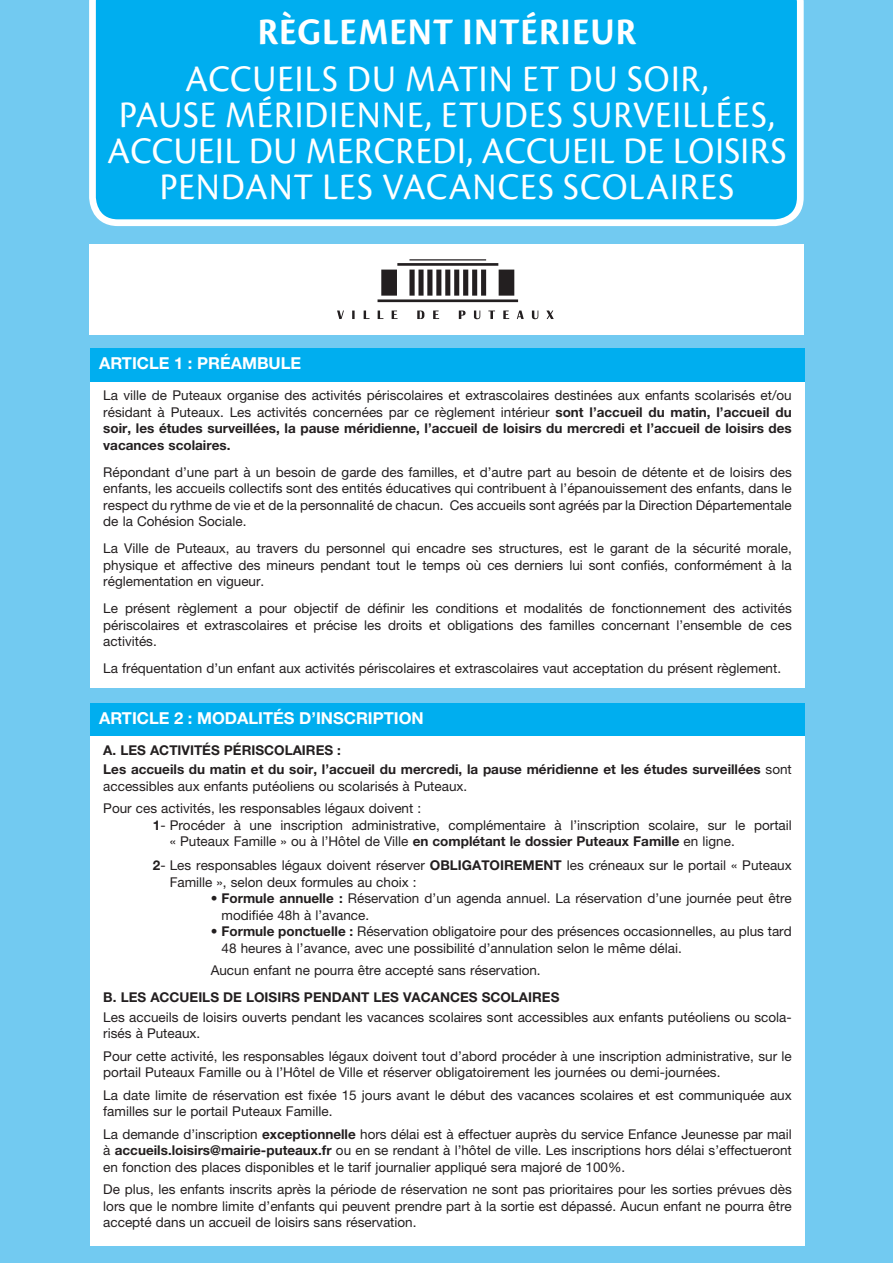
<style>
.page{position:relative;width:893px;height:1263px;background:#72caf1}
.page>*{position:absolute;margin:0;border:0;box-sizing:border-box;transform-origin:0 0}
.t1{font:39px/36px "Cronos Pro";letter-spacing:.03em;color:#fff;text-align:center;scale:.93 1}
.t2{font:700 39px "Cronos Pro";letter-spacing:.03em;color:#fff;scale:.93 1}
.t3{font:700 16.5px "Helvetica Neue LT Std";color:#fff}
.t4{font:13.5px/16.5px "Helvetica Neue LT Std";color:#231f20}
.t5{font:700 13.5px/19.5px "Helvetica Neue LT Std";color:#231f20}
.s1{font-weight:700}
.s2{font-weight:400}
</style>
<div class="page">
<div style="left:89px;top:0;width:715px;height:226px;background:#00aeef"></div>
<div style="left:91px;top:348px;width:714px;height:34px;background:#00aeef"></div>
<div style="left:91px;top:703px;width:714px;height:33px;background:#00aeef"></div>
<div style="left:91px;top:382px;width:714px;height:306px;background:#fff"></div>
<div style="left:91px;top:736px;width:714px;height:510px;background:#fff"></div>
<div style="left:89px;top:244px;width:715px;height:90px;background:#fff"></div>
<img style="left:337px;top:259px;width:217px;height:61px">
<h1 class="t2" style="left:258px;top:10px;width:408px">RÈGLEMENT INTÉRIEUR</h1>
<h1 class="t1" style="left:108px;top:61px;width:731px">ACCUEILS DU MATIN ET DU SOIR,<br>PAUSE MÉRIDIENNE, ETUDES SURVEILLÉES, ACCUEIL DU MERCREDI, ACCUEIL DE LOISIRS PENDANT LES VACANCES SCOLAIRES</h1>
<p class="t3" style="left:99px;top:353px;width:204px">ARTICLE 1 : PRÉAMBULE</p>
<p class="t4" style="left:103px;top:387px;width:690px;text-align:justify">La ville de Puteaux organise des activités périscolaires et extrascolaires destinées aux enfants scolarisés et/ou résidant à Puteaux. Les activités concernées par ce règlement intérieur <span class="s1">sont l’accueil du matin, l’accueil du soir, les études surveillées, la pause méridienne, l’accueil de loisirs du mercredi et l’accueil de loisirs des vacances scolaires.</span></p>
<p class="t4" style="left:103px;top:463px;width:690px;text-align:justify">Répondant d’une part à un besoin de garde des familles, et d’autre part au besoin de détente et de loisirs des enfants, les accueils collectifs sont des entités éducatives qui contribuent à l’épanouissement des enfants, dans le respect du rythme de vie et de la personnalité de chacun. Ces accueils sont agréés par la Direction Départementale de la Cohésion Sociale.</p>
<p class="t4" style="left:103px;top:540px;width:690px;text-align:justify">La Ville de Puteaux, au travers du personnel qui encadre ses structures, est le garant de la sécurité morale, physique et affective des mineurs pendant tout le temps où ces derniers lui sont confiés, conformément à la réglementation en vigueur.</p>
<p class="t4" style="left:103px;top:600px;width:690px;text-align:justify">Le présent règlement a pour objectif de définir les conditions et modalités de fonctionnement des activités périscolaires et extrascolaires et précise les droits et obligations des familles concernant l’ensemble de ces activités.</p>
<p class="t4" style="left:103px;top:660px;width:679px">La fréquentation d’un enfant aux activités périscolaires et extrascolaires vaut acceptation du présent règlement.</p>
<p class="t3" style="left:99px;top:707px;width:326px">ARTICLE 2 : MODALITÉS D’INSCRIPTION</p>
<p class="t5" style="left:103px;top:740px;width:690px">A. LES ACTIVITÉS PÉRISCOLAIRES :<br>Les accueils du matin et du soir, l’accueil du mercredi, la pause méridienne et les études surveillées <span class="s2">sont</span></p>
<p class="t4" style="left:103px;top:774px;width:365px;line-height:22.5px">accessibles aux enfants putéoliens ou scolarisés à Puteaux.<br>Pour ces activités, les responsables légaux doivent :</p>
<p class="t4" style="left:170px;top:816px;width:624px;text-indent:-17px"><span class="s1">1</span>- Procéder à une inscription administrative, complémentaire à l’inscription scolaire, sur le portail « Puteaux Famille » ou à l’Hôtel de Ville <span class="s1">en complétant le dossier Puteaux Famille</span> en ligne.</p>
<p class="t4" style="left:170px;top:857px;width:623px;text-indent:-17px"><span class="s1">2</span>- Les responsables légaux doivent réserver <span class="s1">OBLIGATOIREMENT</span> les créneaux sur le portail « Puteaux<br>Famille », selon deux formules au choix :</p>
<p class="t4" style="left:222px;top:890px;width:572px;text-indent:-11px">• <span class="s1">Formule annuelle :</span> Réservation d’un agenda annuel. La réservation d’une journée peut être modifiée 48h à l’avance.</p>
<p class="t4" style="left:222px;top:923px;width:572px;text-indent:-11px">• <span class="s1">Formule ponctuelle :</span> Réservation obligatoire pour des présences occasionnelles, au plus tard<br>48 heures à l’avance, avec une possibilité d’annulation selon le même délai.</p>
<p class="t4" style="left:211px;top:962px;width:331px">Aucun enfant ne pourra être accepté sans réservation.</p>
<p class="t5" style="left:103px;top:987px;width:458px">B. LES ACCUEILS DE LOISIRS PENDANT LES VACANCES SCOLAIRES</p>
<p class="t4" style="left:103px;top:1008px;width:690px">Les accueils de loisirs ouverts pendant les vacances scolaires sont accessibles aux enfants putéoliens ou scola&shy;risés à Puteaux.</p>
<p class="t4" style="left:103px;top:1047px;width:690px">Pour cette activité, les responsables légaux doivent tout d’abord procéder à une inscription administrative, sur le portail Puteaux Famille ou à l’Hôtel de Ville et réserver obligatoirement les journées ou demi-journées.</p>
<p class="t4" style="left:103px;top:1086px;width:690px">La date limite de réservation est fixée 15 jours avant le début des vacances scolaires et est communiquée aux familles sur le portail Puteaux Famille.</p>
<p class="t4" style="left:103px;top:1125px;width:690px;text-align:justify">La demande d’inscription <span class="s1">exceptionnelle</span> hors délai est à effectuer auprès du service Enfance Jeunesse par mail à <span class="s1">accueils.loisirs@mairie-puteaux.fr</span> ou en se rendant à l’hôtel de ville. Les inscriptions hors délai s’effectueront en fonction des places disponibles et le tarif journalier appliqué sera majoré de 100%.</p>
<p class="t4" style="left:103px;top:1181px;width:690px;text-align:justify">De plus, les enfants inscrits après la période de réservation ne sont pas prioritaires pour les sorties prévues dès lors que le nombre limite d’enfants qui peuvent prendre part à la sortie est dépassé. Aucun enfant ne pourra être accepté dans un accueil de loisirs sans réservation.</p>
</div>
